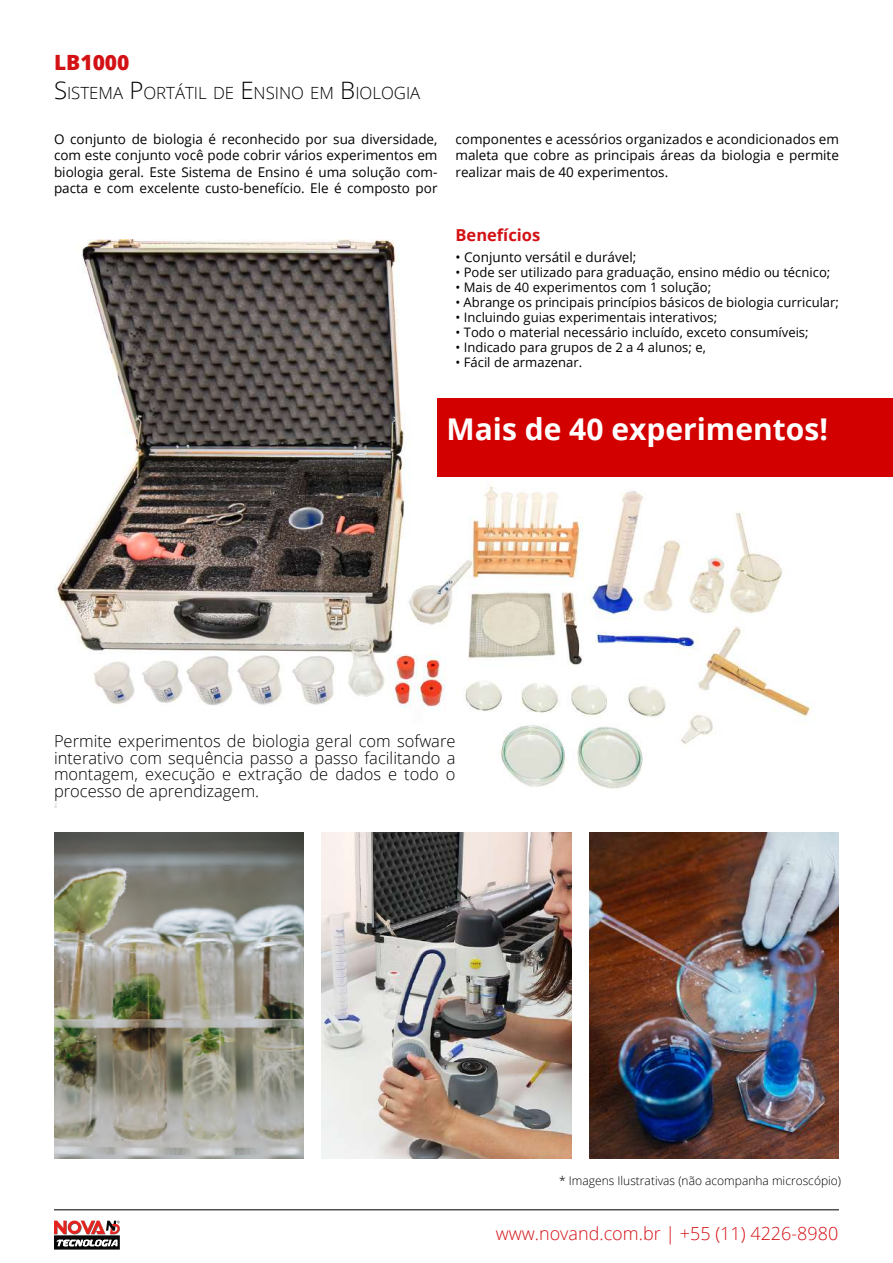
<style>
.page{position:relative;width:893px;height:1263px;background:#fff}
.page>*{position:absolute;margin:0;border:0;box-sizing:border-box;transform-origin:0 0}
.t1{font:700 30px "Open Sans";color:#fff}
.t2{font:800 21px "Open Sans";color:#d31216}
.t3{font:300 18px "Open Sans";color:#d31216}
.t4{font:300 16.8px "Open Sans";color:#000}
.t5{font:300 16.5px/16.5px "Open Sans";color:#000;text-align:justify}
.t6{font:700 16.5px "Open Sans";color:#d31216}
.t7{font:13.5px/16.2px "Open Sans";color:#000;text-align:justify}
.t8{font:13.05px "Open Sans";color:#000}
.t9{font:300 12px "Open Sans";color:#000}
.s1{font-size:24px}
</style>
<div class="page">
<svg style="left:54px;top:1220px;width:66px;height:29px"></svg>
<hr style="left:54px;top:1209px;width:785px;height:1px;background:#50514d">
<img style="left:54px;top:239px;width:785px;height:569px">
<div style="left:437px;top:398px;width:456px;height:78px;background:#d30000"></div>
<img style="left:322px;top:833px;width:249px;height:326px">
<img style="left:54px;top:833px;width:250px;height:326px">
<img style="left:589px;top:833px;width:250px;height:326px">
<h2 class="t2" style="left:54px;top:46px;width:77px">LB1000</h2>
<p class="t4" style="left:54px;top:81px;width:368px"><span class="s1">S</span>ISTEMA <span class="s1">P</span>ORTÁTIL DE <span class="s1">E</span>NSINO EM <span class="s1">B</span>IOLOGIA</p>
<p class="t7" style="left:54px;top:131px;width:385px">O conjunto de biologia é reconhecido por sua diversidade, com este conjunto você pode cobrir vários experimentos em biologia geral. Este Sistema de Ensino é uma solução com&shy;pacta e com excelente custo-benefício. Ele é composto por</p>
<p class="t7" style="left:455px;top:131px;width:385px">componentes e acessórios organizados e acondicionados em maleta que cobre as principais áreas da biologia e permite realizar mais de 40 experimentos.</p>
<p class="t6" style="left:455px;top:224px;width:86px">Benefícios</p>
<p class="t7" style="left:455px;top:249px;width:182px">• Conjunto versátil e durável;</p>
<p class="t8" style="left:455px;top:264px;width:376px">• Pode ser utilizado para graduação, ensino médio ou técnico;</p>
<p class="t8" style="left:455px;top:279px;width:257px">• Mais de 40 experimentos com 1 solução;</p>
<p class="t8" style="left:455px;top:294px;width:385px">• Abrange os principais princípios básicos de biologia curricular;</p>
<p class="t8" style="left:455px;top:309px;width:263px">• Incluindo guias experimentais interativos;</p>
<p class="t8" style="left:455px;top:324px;width:355px">• Todo o material necessário incluído, exceto consumíveis;</p>
<p class="t8" style="left:455px;top:339px;width:252px">• Indicado para grupos de 2 a 4 alunos; e,</p>
<p class="t8" style="left:455px;top:354px;width:128px">• Fácil de armazenar.</p>
<h1 class="t1" style="left:446px;top:408px;width:383px">Mais de 40 experimentos!</h1>
<p class="t5" style="left:54px;top:733px;width:403px">Permite experimentos de biologia geral com sofware interativo com sequência passo a passo facilitando a montagem, execução e extração de dados e todo o processo de aprendizagem.</p>
<p class="t9" style="left:559px;top:1172px;width:283px">* Imagens Ilustrativas (não acompanha microscópio)</p>
<h3 class="t3" style="left:496px;top:1221px;width:344px">www.novand.com.br | +55 (11) 4226-8980</h3>
</div>
